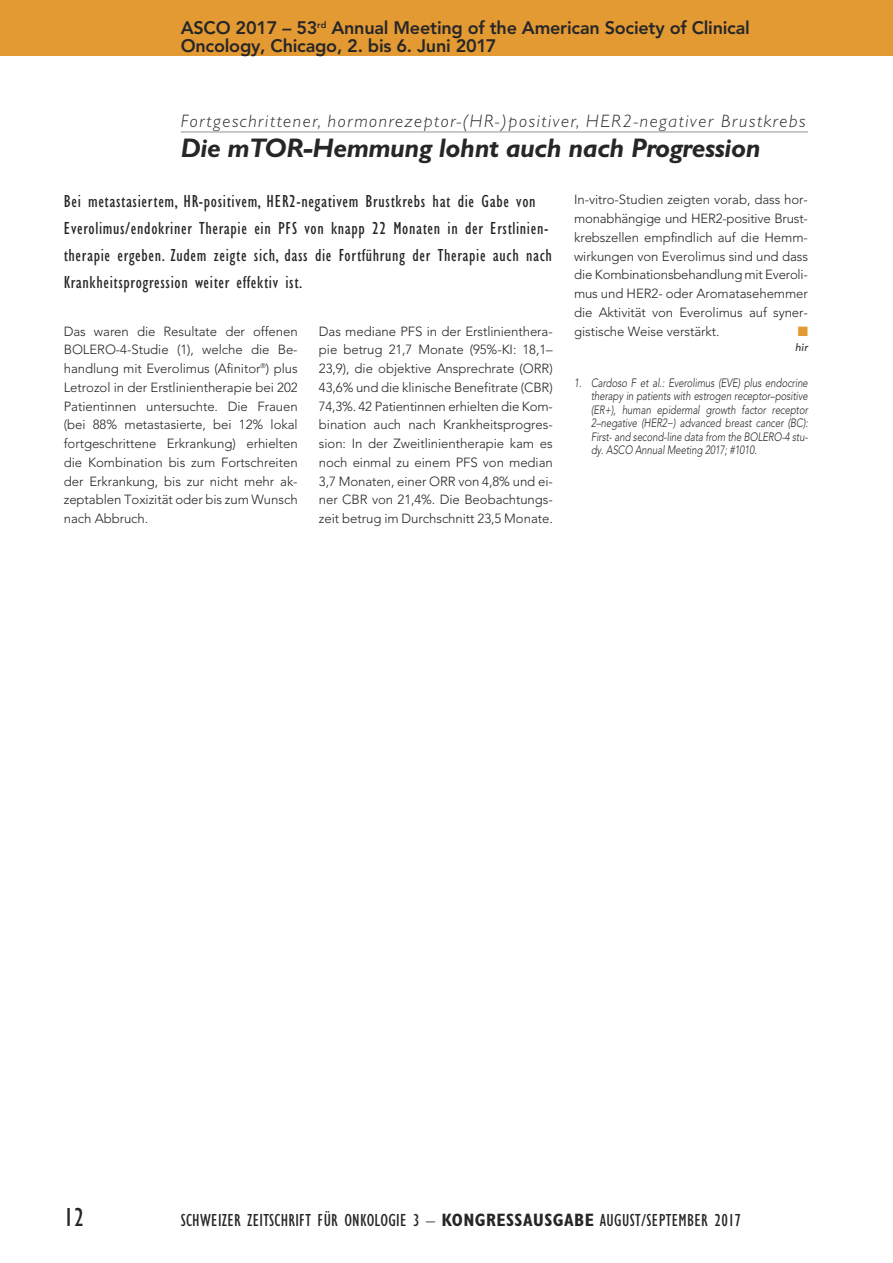
<style>
.page{position:relative;width:893px;height:1263px;background:#fff}
.page>*{position:absolute;margin:0;border:0;box-sizing:border-box;transform-origin:0 0}
.t1{font:italic 700 27px "Gill Sans";letter-spacing:-.015em;color:#272627}
.t2{font:condensed 27px "Gill Sans";color:#272627}
.t3{font:condensed 18px/27px "Gill Sans";letter-spacing:.035em;color:#272627}
.t4{font:800 18px/18px "Avenir";letter-spacing:-.01em;color:#272627}
.t5{font:italic 300 18px "Gill Sans";letter-spacing:.09em;color:#272627}
.t6{font:condensed 18px "Gill Sans";letter-spacing:.015em;color:#272627}
.t7{font:13.5px "Zapf Dingbats";color:#e39a33}
.t8{font:300 13.2px/18.8px "Avenir";letter-spacing:-.005em;color:#272627;text-align:justify}
.t9{font:italic 300 12px/13.5px "Avenir";letter-spacing:-.005em;color:#272627;text-align:justify;scale:.8 1}
.t10{font:italic 500 10.5px "Avenir";color:#272627}
.s1{font-weight:700}
</style>
<div class="page">
<div style="left:0;top:0;width:893px;height:55px;background:#e39a33"></div>
<hr style="left:181px;top:132px;width:627px;height:1px;background:#939393">
<h2 class="t4" style="left:181px;top:18px;width:571px">ASCO 2017 – 53<sup>rd</sup> Annual Meeting of the American Society of Clinical<br>Oncology, Chicago, 2. bis 6. Juni 2017</h2>
<h2 class="t5" style="left:181px;top:114px;width:626px">Fortgeschrittener, hormonrezeptor-(HR-)positiver, HER2-negativer Brustkrebs</h2>
<h1 class="t1" style="left:181px;top:138px;width:581px">Die mTOR-Hemmung lohnt auch nach Progression</h1>
<p class="t3" style="left:64px;top:189px;width:489px">Bei metastasiertem, HR-positivem, HER2-negativem Brustkrebs hat die Gabe von Everolimus/endokriner Therapie ein PFS von knapp 22 Monaten in der Erstlinien&shy;therapie ergeben. Zudem zeigte sich, dass die Fortführung der Therapie auch nach Krankheitsprogression weiter effektiv ist.</p>
<p class="t8" style="left:64px;top:322px;width:235px">Das waren die Resultate der offenen BOLERO-4-Studie (1), welche die Be&shy;handlung mit Everolimus (Afinitor<sup>®</sup>) plus Letrozol in der Erstlinientherapie bei 202<br>Patientinnen untersuchte. Die Frauen (bei 88% metastasierte, bei 12% lokal fortgeschrittene Erkrankung) erhielten die Kombination bis zum Fortschreiten der Erkrankung, bis zur nicht mehr ak&shy;zeptablen Toxizität oder bis zum Wunsch nach Abbruch.</p>
<p class="t8" style="left:319px;top:322px;width:235px">Das mediane PFS in der Erstlinienthera&shy;pie betrug 21,7 Monate (95%-KI: 18,1– 23,9), die objektive Ansprechrate (ORR)<br>43,6% und die klinische Benefitrate (CBR)<br>74,3%. 42 Patientinnen erhielten die Kom&shy;bination auch nach Krankheitsprogres&shy;sion: In der Zweitlinientherapie kam es noch einmal zu einem PFS von median 3,7 Monaten, einer ORR von 4,8% und ei&shy;ner CBR von 21,4%. Die Beobachtungs&shy;zeit betrug im Durchschnitt 23,5 Monate.</p>
<p class="t8" style="left:574px;top:190px;width:235px">In-vitro-Studien zeigten vorab, dass hor&shy;monabhängige und HER2-positive Brust&shy;krebszellen empfindlich auf die Hemm&shy;wirkungen von Everolimus sind und dass die Kombinationsbehandlung mit Everoli&shy;mus und HER2- oder Aromatasehemmer die Aktivität von Everolimus auf syner&shy;gistische Weise verstärkt.</p>
<p class="t7" style="left:798px;top:323px;width:12px">■</p>
<p class="t10" style="left:795px;top:341px;width:14px">hir</p>
<p class="t9" style="left:591px;top:376px;width:273px;text-indent:-17px">1. Cardoso F et al.: Everolimus (EVE) plus endocrine therapy in patients with estrogen receptor–positive (ER+), human epidermal growth factor receptor 2–negative (HER2−) advanced breast cancer (BC):<br>First- and second-line data from the BOLERO-4 stu&shy;dy. ASCO Annual Meeting 2017; #1010.</p>
<h1 class="t2" style="left:64px;top:1207px;width:22px">12</h1>
<h2 class="t6" style="left:181px;top:1213px;width:562px">SCHWEIZER ZEITSCHRIFT FÜR ONKOLOGIE 3 – <span class="s1">KONGRESSAUSGABE</span> AUGUST/SEPTEMBER 2017</h2>
</div>
